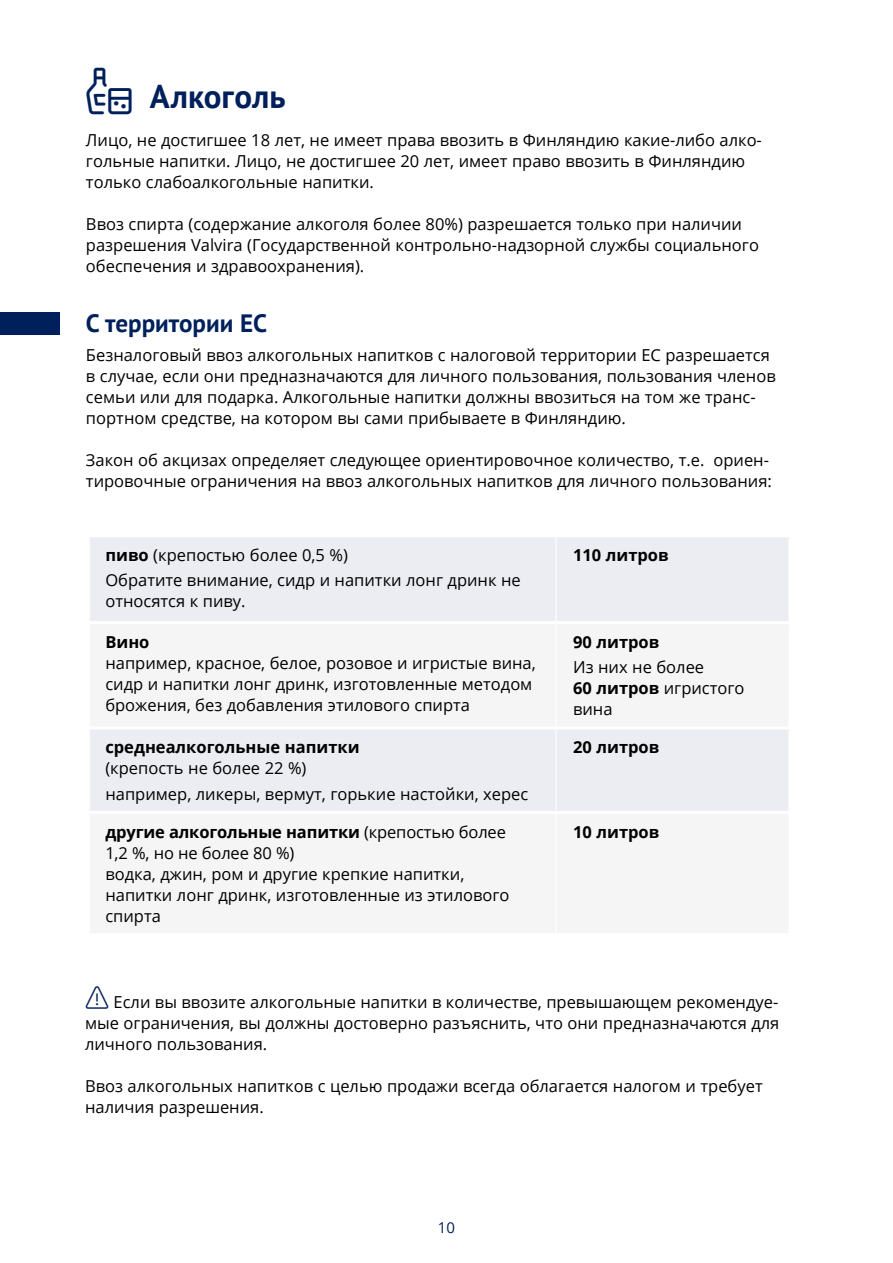
<style>
.page{position:relative;width:893px;height:1263px;background:#fff}
.page>*{position:absolute;margin:0;border:0;box-sizing:border-box;transform-origin:0 0}
.pääotsikko_2{font:700 33px "PT Sans";color:#00205b}
.Väliotsikko{font:700 25.05px "PT Sans";color:#00205b}
.leipis_RU{font:16.5px/21px "Open Sans";color:#000}
.leipis_RU-2{font:700 16.5px "Open Sans";color:#000}
.Taulukkoteksti{font:16.5px "Open Sans";color:#000}
.t1{font:15px "Open Sans";color:#00205b}
.s1{font-weight:700}
.s2{font-weight:400}
</style>
<div class="page">
<div style="left:0;top:312px;width:60px;height:22px;background:#00205b"></div>
<div style="left:90px;top:537px;width:698px;height:84px;background:#ebedf2"></div>
<div style="left:90px;top:729px;width:698px;height:82px;background:#ebedf2"></div>
<hr style="left:556px;top:537px;width:1px;height:84px;background:#fff">
<hr style="left:556px;top:729px;width:1px;height:82px;background:#fff">
<h1 class="pääotsikko_2" style="left:150px;top:75px;width:137px">Алкоголь</h1>
<p class="leipis_RU" style="left:86px;top:129px;width:677px">Лицо, не достигшее 18 лет, не имеет права ввозить в Финляндию какие-либо алко&shy;гольные напитки. Лицо, не достигшее 20 лет, имеет право ввозить в Финляндию только слабоалкогольные напитки.</p>
<p class="leipis_RU" style="left:86px;top:213px;width:674px">Ввоз спирта (содержание алкоголя более 80%) разрешается только при наличии разрешения Valvira (Государственной контрольно-надзорной службы социального обеспечения и здравоохранения).</p>
<h2 class="Väliotsikko" style="left:86px;top:306px;width:183px">С территории ЕС</h2>
<p class="leipis_RU" style="left:86px;top:344px;width:691px">Безналоговый ввоз алкогольных напитков с налоговой территории ЕС разрешается в случае, если они предназначаются для личного пользования, пользования членов семьи или для подарка. Алкогольные напитки должны ввозиться на том же транс&shy;портном средстве, на котором вы сами прибываете в Финляндию.</p>
<p class="leipis_RU" style="left:86px;top:449px;width:687px">Закон об акцизах определяет следующее ориентировочное количество, т.е. ориен&shy;тировочные ограничения на ввоз алкогольных напитков для личного пользования:</p>
<p class="leipis_RU" style="left:105px;top:544px;width:244px"><span class="s1">пиво</span> (крепостью более 0,5 %)</p>
<p class="leipis_RU" style="left:105px;top:569px;width:417px">Обратите внимание, сидр и напитки лонг дринк не относятся к пиву.</p>
<p class="leipis_RU-2" style="left:105px;top:630px;width:46px">Вино</p>
<p class="leipis_RU" style="left:105px;top:652px;width:432px">например, красное, белое, розовое и игристые вина, сидр и напитки лонг дринк, изготовленные методом брожения, без добавления этилового спирта</p>
<p class="leipis_RU-2" style="left:105px;top:736px;width:256px">среднеалкогольные напитки</p>
<p class="leipis_RU" style="left:105px;top:757px;width:203px">(крепость не более 22 %)</p>
<p class="leipis_RU" style="left:105px;top:783px;width:424px">например, ликеры, вермут, горькие настойки, херес</p>
<p class="leipis_RU-2" style="left:105px;top:820px;width:402px">другие алкогольные напитки <span class="s2">(крепостью более</span></p>
<p class="leipis_RU" style="left:105px;top:842px;width:190px">1,2 %, но не более 80 %)</p>
<p class="Taulukkoteksti" style="left:105px;top:862px;width:360px">водка, джин, ром и другие крепкие напитки,</p>
<p class="leipis_RU" style="left:105px;top:884px;width:406px">напитки лонг дринк, изготовленные из этилового спирта</p>
<p class="leipis_RU-2" style="left:573px;top:543px;width:97px">110 литров</p>
<p class="leipis_RU-2" style="left:573px;top:630px;width:88px">90 литров</p>
<p class="leipis_RU" style="left:573px;top:656px;width:133px">Из них не более</p>
<p class="leipis_RU" style="left:573px;top:677px;width:173px"><span class="s1">60 литров</span> игристого вина</p>
<p class="leipis_RU-2" style="left:573px;top:736px;width:88px">20 литров</p>
<p class="leipis_RU-2" style="left:573px;top:820px;width:88px">10 литров</p>
<p class="leipis_RU" style="left:85px;top:991px;width:696px;text-align:justify;text-indent:28px">Если вы ввозите алкогольные напитки в количестве, превышающем рекомендуе&shy;мые ограничения, вы должны достоверно разъяснить, что они предназначаются для личного пользования.</p>
<p class="leipis_RU" style="left:85px;top:1075px;width:679px">Ввоз алкогольных напитков с целью продажи всегда облагается налогом и требует наличия разрешения.</p>
<p class="t1" style="left:438px;top:1217px;width:19px">10</p>
</div>
